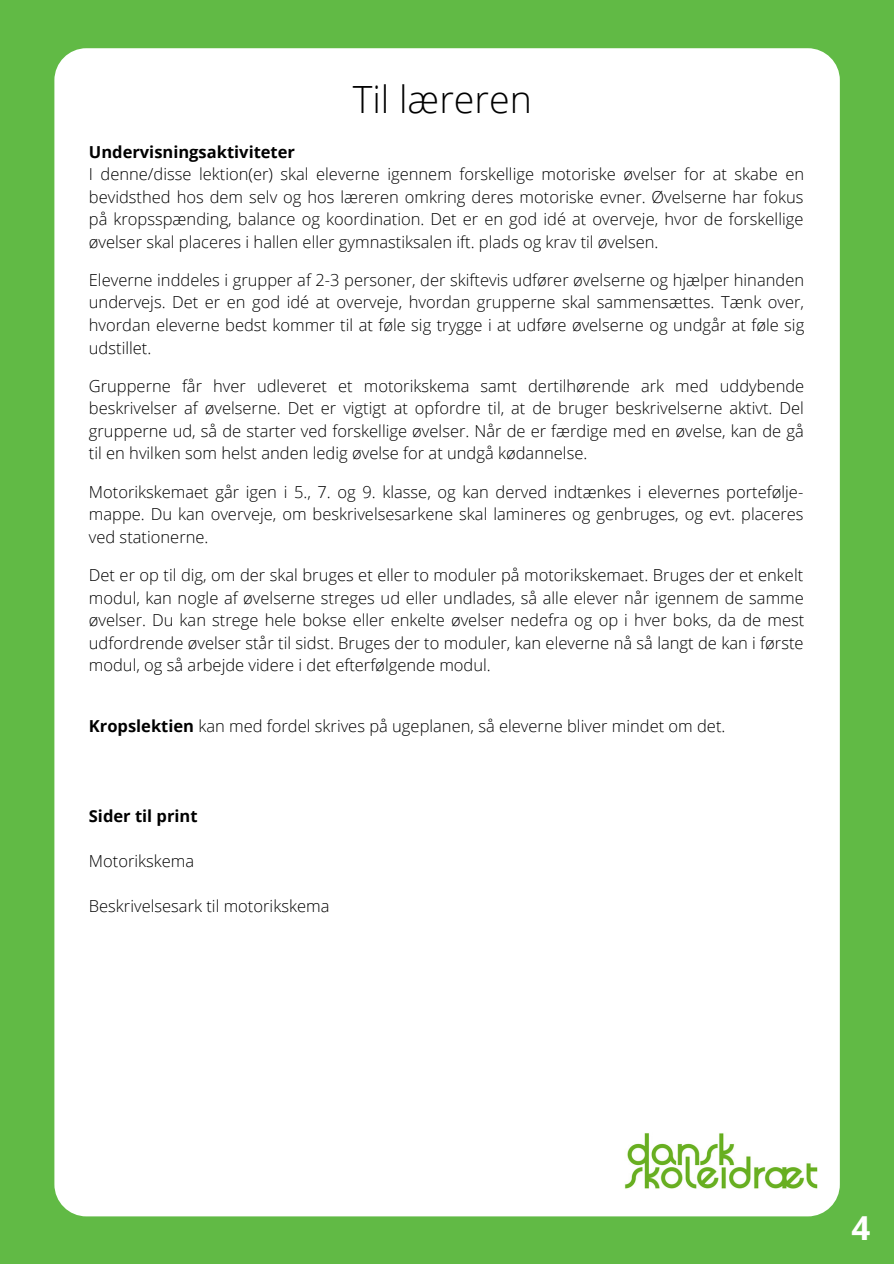
<style>
.page{position:relative;width:894px;height:1264px;background:#fff}
.page>*{position:absolute;margin:0;border:0;box-sizing:border-box;transform-origin:0 0}
.t1{font:300 37.5px "Open Sans";color:#000}
.t2{font:700 33px "Open Sans";color:#fff}
.t3{font:300 16.5px/22.5px "Open Sans";color:#000;text-align:justify}
.t4{font:700 16.5px "Open Sans";color:#000}
.s1{font-weight:700}
</style>
<div class="page">
<div style="left:0;top:0;width:893px;height:1263px;background:#61ba45"></div>
<div style="left:54px;top:48px;width:785px;height:1168px;background:#fff;border-radius:32px"></div>
<img style="left:624px;top:1133px;width:194px;height:56px">
<h1 class="t1" style="left:352px;top:74px;width:181px">Til læreren</h1>
<p class="t4" style="left:89px;top:140px;width:208px">Undervisningsaktiviteter</p>
<p class="t3" style="left:89px;top:162px;width:716px">I denne/disse lektion(er) skal eleverne igennem forskellige motoriske øvelser for at skabe en bevidsthed hos dem selv og hos læreren omkring deres motoriske evner. Øvelserne har fokus på kropsspænding, balance og koordination. Det er en god idé at overveje, hvor de forskellige øvelser skal placeres i hallen eller gymnastiksalen ift. plads og krav til øvelsen.</p>
<p class="t3" style="left:89px;top:268px;width:716px">Eleverne inddeles i grupper af 2-3 personer, der skiftevis udfører øvelserne og hjælper hinanden undervejs. Det er en god idé at overveje, hvordan grupperne skal sammensættes. Tænk over, hvordan eleverne bedst kommer til at føle sig trygge i at udføre øvelserne og undgår at føle sig udstillet.</p>
<p class="t3" style="left:89px;top:374px;width:716px">Grupperne får hver udleveret et motorikskema samt dertilhørende ark med uddybende beskrivelser af øvelserne. Det er vigtigt at opfordre til, at de bruger beskrivelserne aktivt. Del grupperne ud, så de starter ved forskellige øvelser. Når de er færdige med en øvelse, kan de gå til en hvilken som helst anden ledig øvelse for at undgå kødannelse.</p>
<p class="t3" style="left:89px;top:480px;width:716px">Motorikskemaet går igen i 5., 7. og 9. klasse, og kan derved indtænkes i elevernes portefølje&shy;mappe. Du kan overveje, om beskrivelsesarkene skal lamineres og genbruges, og evt. placeres ved stationerne.</p>
<p class="t3" style="left:89px;top:563px;width:716px">Det er op til dig, om der skal bruges et eller to moduler på motorikskemaet. Bruges der et enkelt modul, kan nogle af øvelserne streges ud eller undlades, så alle elever når igennem de samme øvelser. Du kan strege hele bokse eller enkelte øvelser nedefra og op i hver boks, da de mest udfordrende øvelser står til sidst. Bruges der to moduler, kan eleverne nå så langt de kan i første modul, og så arbejde videre i det efterfølgende modul.</p>
<p class="t3" style="left:89px;top:714px;width:638px"><span class="s1">Kropslektien</span> kan med fordel skrives på ugeplanen, så eleverne bliver mindet om det.</p>
<p class="t4" style="left:89px;top:804px;width:110px">Sider til print</p>
<p class="t3" style="left:89px;top:849px;width:107px">Motorikskema</p>
<p class="t3" style="left:89px;top:894px;width:242px">Beskrivelsesark til motorikskema</p>
<h2 class="t2" style="left:851px;top:1205px;width:20px">4</h2>
</div>
